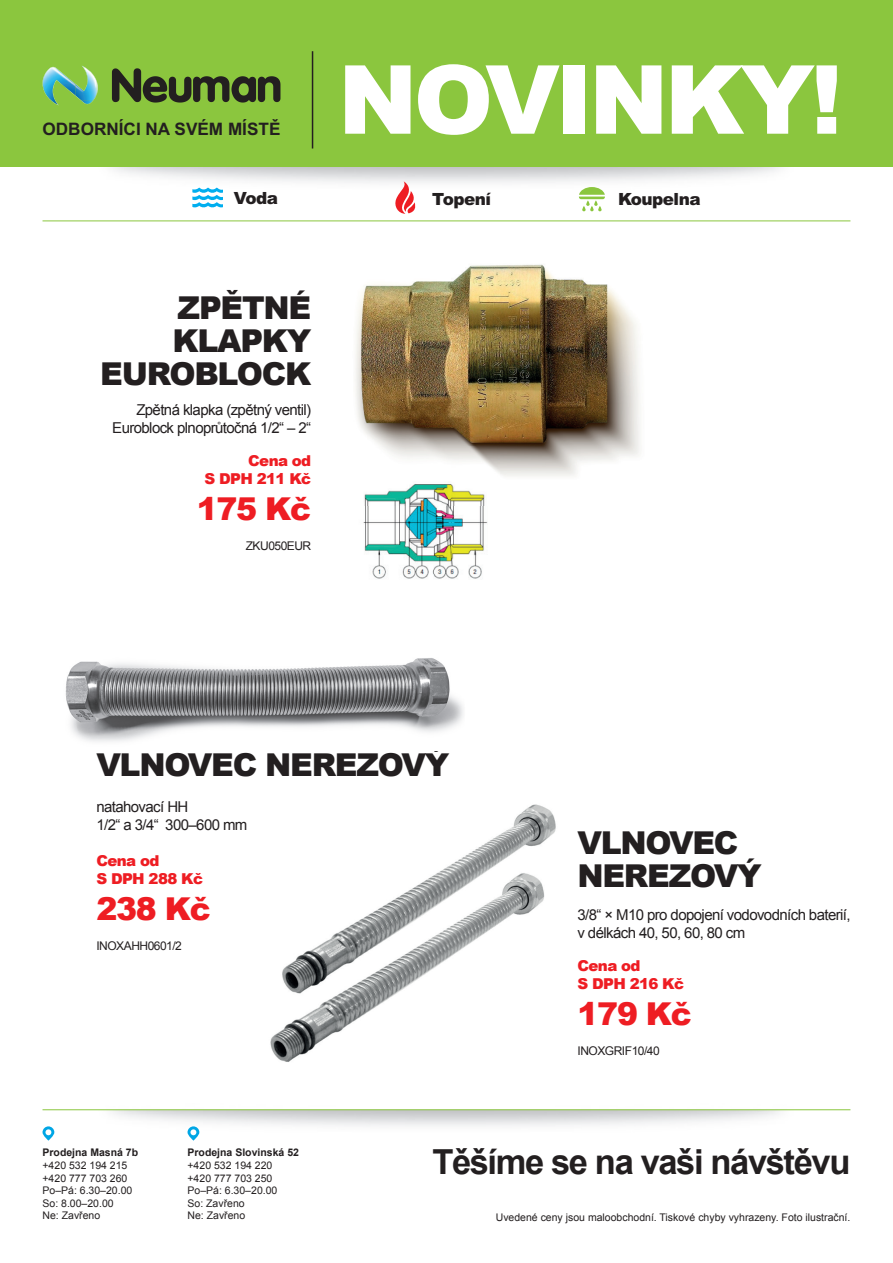
<style>
.page{position:relative;width:893px;height:1263px;background:#fff}
.page>*{position:absolute;margin:0;border:0;box-sizing:border-box;transform-origin:0 0}
.t1{font:900 95.4px "Arial";letter-spacing:-.04em;color:#fff}
.t2{font:700 34.5px "Arial";letter-spacing:-.04em;color:#231f20}
.t3{font:900 31.5px/32.8px "Arial";letter-spacing:-.04em;color:#231f20;text-align:right}
.t4{font:900 31.5px "Arial";letter-spacing:-.04em;color:#ee1d23}
.t5{font:700 17.25px "Arial";color:#231f20}
.t6{font:900 16.8px "Arial";letter-spacing:-.03em;color:#231f20}
.t7{font:15px/18px "Arial";letter-spacing:-.04em;color:#231f20}
.t8{font:900 15px/18px "Arial";letter-spacing:-.04em;color:#ee1d23}
.t9{font:12px "Arial";letter-spacing:-.04em;color:#231f20}
.t10{font:10.5px/12.6px "Arial";color:#231f20}
.t11{font:700 10.5px "Arial";color:#231f20}
</style>
<div class="page">
<img style="left:355px;top:264px;width:285px;height:212px">
<div style="left:0;top:0;width:893px;height:167px;background:#8bc63e"></div>
<svg style="left:192px;top:188px;width:31px;height:20px"></svg>
<svg style="left:394px;top:181px;width:22px;height:33px"></svg>
<svg style="left:579px;top:187px;width:26px;height:25px"></svg>
<hr style="left:43px;top:221px;width:807px;height:1px;background:#8bc63e">
<hr style="left:43px;top:1109px;width:807px;height:1px;background:#8bc63e">
<svg style="left:112px;top:68px;width:168px;height:35px"></svg>
<svg style="left:50px;top:66px;width:48px;height:39px"></svg>
<img style="left:43px;top:68px;width:10px;height:33px">
<img style="left:76px;top:66px;width:20px;height:34px">
<hr style="left:312px;top:51px;width:1px;height:98px;background:#231f20">
<svg style="left:43px;top:1126px;width:11px;height:14px"></svg>
<svg style="left:188px;top:1126px;width:11px;height:14px"></svg>
<img style="left:270px;top:804px;width:286px;height:258px">
<img style="left:355px;top:446px;width:145px;height:133px">
<img style="left:65px;top:658px;width:398px;height:84px">
<h3 class="t5" style="left:43px;top:118px;width:239px">ODBORNÍCI NA SVÉM MÍSTĚ</h3>
<h1 class="t1" style="left:338px;top:30px;width:506px">NOVINKY!</h1>
<h3 class="t6" style="left:234px;top:186px;width:46px">Voda</h3>
<h3 class="t6" style="left:432px;top:187px;width:60px">Topení</h3>
<h3 class="t6" style="left:618px;top:186px;width:84px">Koupelna</h3>
<h3 class="t3" style="left:100px;top:290px;width:213px">ZPĚTNÉ<br>KLAPKY<br>EUROBLOCK</h3>
<h3 class="t7" style="left:112px;top:401px;width:201px;text-align:right">Zpětná klapka (zpětný ventil)<br>Euroblock plnoprůtočná 1/2“ – 2“</h3>
<h3 class="t8" style="left:205px;top:451px;width:108px;text-align:right">Cena od<br>S DPH 211 Kč</h3>
<h3 class="t4" style="left:197px;top:486px;width:116px">175 Kč</h3>
<p class="t9" style="left:246px;top:538px;width:67px">ZKU050EUR</p>
<h3 class="t3" style="left:96px;top:748px;width:354px">VLNOVEC NEREZOVÝ</h3>
<h3 class="t7" style="left:96px;top:798px;width:153px">natahovací HH<br>1/2“ a 3/4“ 300–600 mm</h3>
<h3 class="t8" style="left:96px;top:851px;width:108px">Cena od<br>S DPH 288 Kč</h3>
<h3 class="t4" style="left:96px;top:886px;width:116px">238 Kč</h3>
<p class="t9" style="left:96px;top:938px;width:87px">INOXAHH0601/2</p>
<h3 class="t3" style="left:577px;top:825px;width:186px;text-align:left">VLNOVEC<br>NEREZOVÝ</h3>
<h3 class="t7" style="left:577px;top:905px;width:275px">3/8“ × M10 pro dopojení vodovodních baterií, v délkách 40, 50, 60, 80 cm</h3>
<h3 class="t8" style="left:577px;top:956px;width:108px">Cena od<br>S DPH 216 Kč</h3>
<h3 class="t4" style="left:577px;top:990px;width:116px">179 Kč</h3>
<p class="t9" style="left:577px;top:1042px;width:84px">INOXGRIF10/40</p>
<p class="t11" style="left:43px;top:1146px;width:97px">Prodejna Masná 7b</p>
<p class="t10" style="left:43px;top:1159px;width:91px">+420 532 194 215 +420 777 703 260<br>Po–Pá: 6.30–20.00<br>So: 8.00–20.00<br>Ne: Zavřeno</p>
<p class="t11" style="left:188px;top:1146px;width:113px">Prodejna Slovinská 52</p>
<p class="t10" style="left:188px;top:1159px;width:91px">+420 532 194 220 +420 777 703 250<br>Po–Pá: 6.30–20.00<br>So: Zavřeno<br>Ne: Zavřeno</p>
<h2 class="t2" style="left:432px;top:1139px;width:420px">Těšíme se na vaši návštěvu</h2>
<p class="t10" style="left:496px;top:1211px;width:356px">Uvedené ceny jsou maloobchodní. Tiskové chyby vyhrazeny. Foto ilustrační.</p>
</div>
